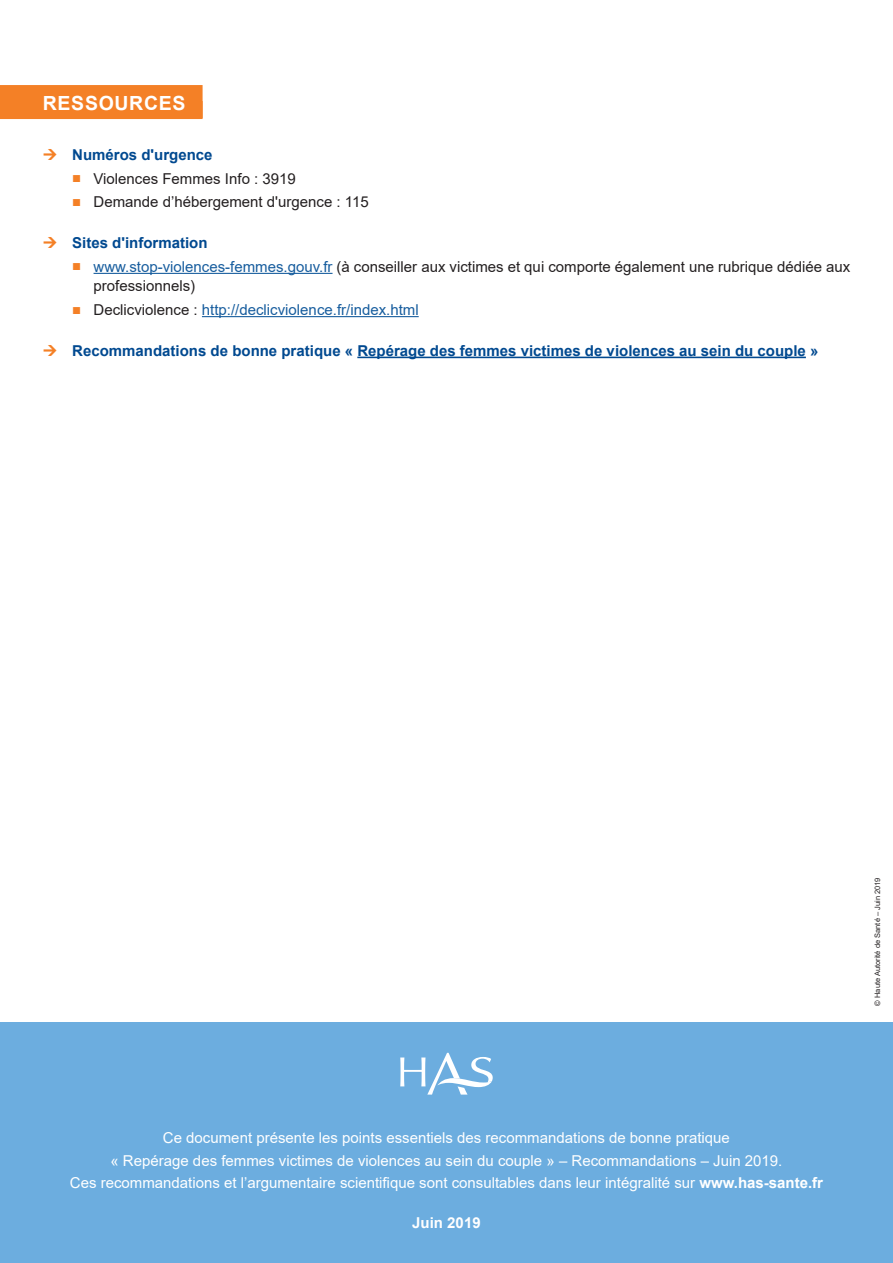
<style>
.page{position:relative;width:893px;height:1263px;background:#fff}
.page>*{position:absolute;margin:0;border:0;box-sizing:border-box;transform-origin:0 0}
.Rubrique{font:700 19.5px "Arial";letter-spacing:.035em;color:#fff}
.t1{font:15px/22.5px "Arial";color:#fff;text-align:center}
.t2{font:15px/19.5px "Arial";color:#231f20}
.t3{font:700 15px "Arial";color:#014990}
.t4{font:15px "Arial";color:#175d9e}
.t5{font:700 15px "Arial";color:#fff}
.t6{font:7.5px "Arial";color:#231f20}
.s1{color:#f48026}
.s2{color:#175d9e}
.s3{color:#231f20}
.s4{font-weight:700}
</style>
<div class="page">
<div style="left:0;top:1022px;width:893px;height:241px;background:#6caddf"></div>
<svg style="left:400px;top:1053px;width:93px;height:41px"></svg>
<hr style="left:94px;top:273px;width:239px;height:1px;background:#175d9e">
<hr style="left:202px;top:316px;width:217px;height:1px;background:#175d9e">
<hr style="left:357px;top:357px;width:449px;height:1px;background:#014990">
<div style="left:0;top:85px;width:203px;height:33px;background:#f48026"></div>
<div style="left:0;top:101px;width:203px;height:18px;background:#f48026"></div>
<p class="Rubrique" style="left:43px;top:89px;width:144px">RESSOURCES</p>
<p class="t3" style="left:72px;top:144px;width:142px">Numéros d'urgence</p>
<p class="t2" style="left:72px;top:168px;width:225px"><span class="s1">■</span> Violences Femmes Info : 3919</p>
<p class="t2" style="left:72px;top:192px;width:298px"><span class="s1">■</span> Demande d’hébergement d'urgence : 115</p>
<p class="t3" style="left:72px;top:232px;width:137px">Sites d'information</p>
<p class="t2" style="left:94px;top:257px;width:758px;text-indent:-21px"><span class="s1">■</span> <span class="s2">www.stop-violences-femmes.gouv.fr</span> (à conseiller aux victimes et qui comporte également une rubrique dédiée aux professionnels)</p>
<p class="t4" style="left:72px;top:299px;width:348px"><span class="s1">■</span> <span class="s3">Declicviolence :</span> http://declicviolence.fr/index.html</p>
<p class="t3" style="left:72px;top:340px;width:748px">Recommandations de bonne pratique « Repérage des femmes victimes de violences au sein du couple »</p>
<p class="t1" style="left:70px;top:1126px;width:755px">Ce document présente les points essentiels des recommandations de bonne pratique<br>« Repérage des femmes victimes de violences au sein du couple » – Recommandations – Juin 2019.<br>Ces recommandations et l’argumentaire scientifique sont consultables dans leur intégralité sur <span class="s4">www.has-sante.fr</span></p>
<p class="t5" style="left:412px;top:1212px;width:70px">Juin 2019</p>
<p class="t6" style="left:872px;top:1005px;width:130px;rotate:-90deg">© Haute Autorité de Santé – Juin 2019</p>
</div>
